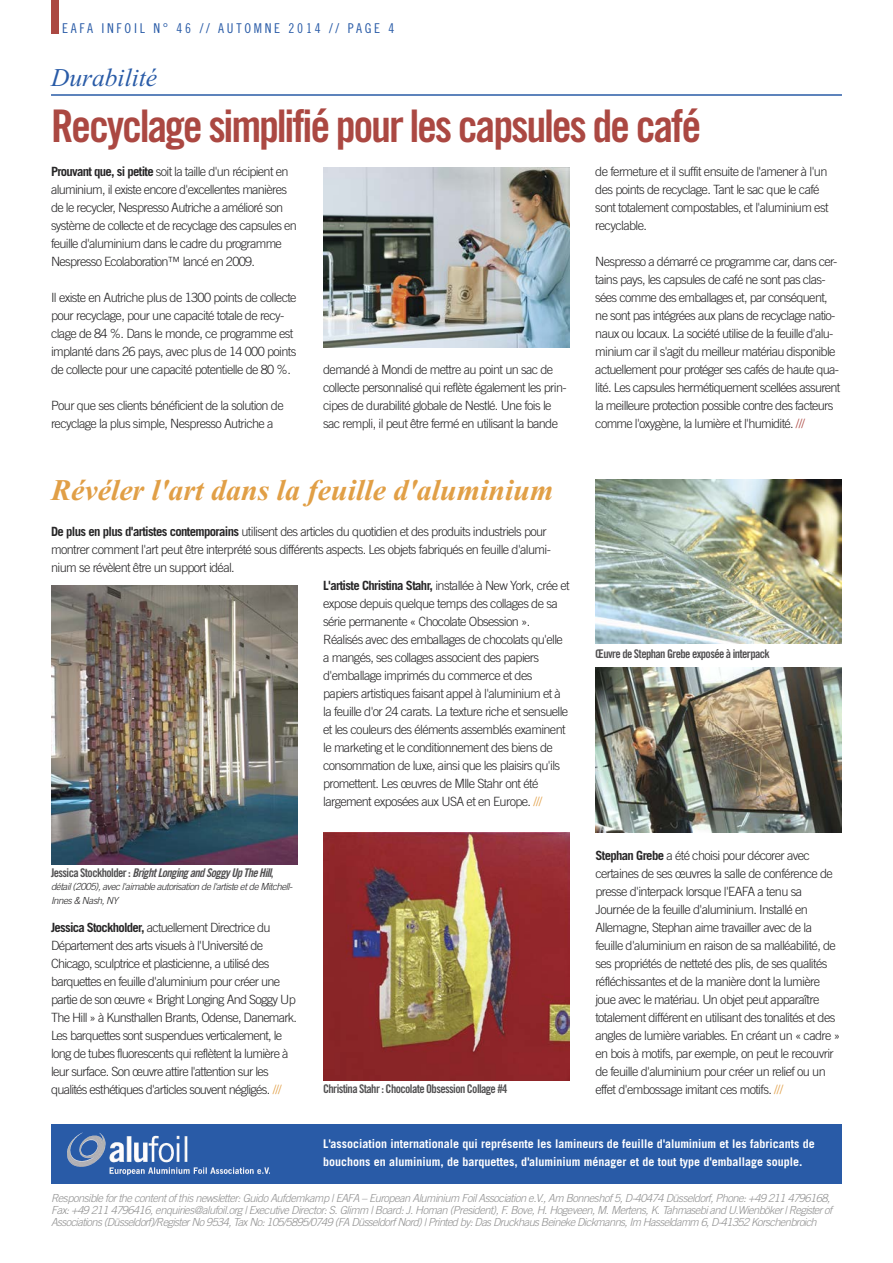
<style>
.page{position:relative;width:893px;height:1263px;background:#fff}
.page>*{position:absolute;margin:0;border:0;box-sizing:border-box;transform-origin:0 0}
.t1{font:45px "Trade Gothic Bold Cond Twenty";letter-spacing:-.05em;color:#ab4842}
.t2{font:italic 700 30px "Times New Roman";color:#e19f46}
.t3{font:italic 25.5px "Times New Roman";color:#295ba7}
.t4{font:13.5px "Trade Gothic Cond Eighteen";letter-spacing:.2em;color:#295ba7}
.t5{font:300 12.75px/18px "Trade Gothic";letter-spacing:-.05em;color:#272627}
.t6{font:700 12px/18px "Trade Gothic";color:#fff}
.t7{font:12px "Trade Gothic Bold Cond Twenty";letter-spacing:-.05em;color:#525152}
.t8{font:12px "Trade Gothic Bold Cond Twenty Obl";letter-spacing:-.045em;color:#525152}
.t9{font:italic 300 11.1px/12px "Trade Gothic";letter-spacing:-.05em;color:#939393}
.t10{font:italic 300 9.75px/13.5px "Trade Gothic";letter-spacing:-.045em;color:#272627}
.s1{font-weight:700}
.s2{font-family:"Trade Gothic Bold Cond Twenty"}
.s3{color:#e19f46}
.s4{color:#ab4842}
</style>
<div class="page">
<div style="left:51px;top:1124px;width:791px;height:60px;background:#295ba7"></div>
<div style="left:51px;top:0;width:7px;height:34px;background:#ab4842"></div>
<hr style="left:51px;top:94px;width:791px;height:2px;background:#295ba7">
<img style="left:67px;top:1133px;width:194px;height:41px">
<img style="left:595px;top:479px;width:247px;height:165px">
<img style="left:323px;top:168px;width:247px;height:179px">
<img style="left:51px;top:585px;width:247px;height:279px">
<img style="left:595px;top:668px;width:247px;height:164px">
<img style="left:323px;top:832px;width:247px;height:248px">
<p class="t4" style="left:62px;top:23px;width:334px">EAFA INFOIL N° 46 // AUTOMNE 2014 // PAGE 4</p>
<h3 class="t3" style="left:51px;top:62px;width:108px">Durabilité</h3>
<h1 class="t1" style="left:51px;top:110px;width:652px">Recyclage simplifié pour les capsules de café</h1>
<p class="t5" style="left:51px;top:164px;width:247px"><span class="s1">Prouvant que, si petite</span> soit la taille d'un récipient en aluminium, il existe encore d'excellentes manières de le recycler, Nespresso Autriche a amélioré son système de collecte et de recyclage des capsules en feuille d'aluminium dans le cadre du programme Nespresso Ecolaboration™ lancé en 2009.</p>
<p class="t5" style="left:51px;top:290px;width:247px">Il existe en Autriche plus de 1300 points de collecte pour recyclage, pour une capacité totale de recy&shy;clage de 84 %. Dans le monde, ce programme est implanté dans 26 pays, avec plus de 14 000 points de collecte pour une capacité potentielle de 80 %.</p>
<p class="t5" style="left:51px;top:398px;width:234px">Pour que ses clients bénéficient de la solution de recyclage la plus simple, Nespresso Autriche a</p>
<p class="t5" style="left:323px;top:362px;width:245px">demandé à Mondi de mettre au point un sac de collecte personnalisé qui reflète également les prin&shy;cipes de durabilité globale de Nestlé. Une fois le sac rempli, il peut être fermé en utilisant la bande</p>
<h2 class="t2" style="left:51px;top:472px;width:504px">Révéler l'art dans la feuille d'aluminium</h2>
<p class="t5" style="left:51px;top:524px;width:501px"><span class="s1">De plus en plus d'artistes contemporains</span> utilisent des articles du quotidien et des produits industriels pour montrer comment l'art peut être interprété sous différents aspects. Les objets fabriqués en feuille d'alumi&shy;nium se révèlent être un support idéal.</p>
<p class="t8" style="left:51px;top:868px;width:224px"><span class="s2">Jessica Stockholder :</span> Bright Longing and Soggy Up The Hill<span class="s2">,</span></p>
<p class="t10" style="left:51px;top:881px;width:242px">détail (2005), avec l'aimable autorisation de l'artiste et de Mitchell-<br>Innes &amp; Nash, NY</p>
<p class="t5" style="left:51px;top:920px;width:248px"><span class="s1">Jessica Stockholder,</span> actuellement Directrice du Département des arts visuels à l'Université de Chicago, sculptrice et plasticienne, a utilisé des barquettes en feuille d'aluminium pour créer une partie de son œuvre « Bright Longing And Soggy Up The Hill » à Kunsthallen Brants, Odense, Danemark.<br>Les barquettes sont suspendues verticalement, le long de tubes fluorescents qui reflètent la lumière à leur surface. Son œuvre attire l'attention sur les qualités esthétiques d'articles souvent négligés. <span class="s3">///</span></p>
<p class="t5" style="left:323px;top:578px;width:248px"><span class="s1">L'artiste Christina Stahr,</span> installée à New York, crée et expose depuis quelque temps des collages de sa série permanente « Chocolate Obsession ».<br>Réalisés avec des emballages de chocolats qu'elle a mangés, ses collages associent des papiers d'emballage imprimés du commerce et des papiers artistiques faisant appel à l'aluminium et à la feuille d'or 24 carats. La texture riche et sensuelle et les couleurs des éléments assemblés examinent le marketing et le conditionnement des biens de consommation de luxe, ainsi que les plaisirs qu'ils promettent. Les œuvres de Mlle Stahr ont été largement exposées aux USA et en Europe. <span class="s3">///</span></p>
<p class="t7" style="left:323px;top:1084px;width:186px">Christina Stahr : Chocolate Obsession Collage #4</p>
<p class="t5" style="left:595px;top:164px;width:235px">de fermeture et il suffit ensuite de l'amener à l'un des points de recyclage. Tant le sac que le café sont totalement compostables, et l'aluminium est recyclable.</p>
<p class="t5" style="left:595px;top:254px;width:247px">Nespresso a démarré ce programme car, dans cer&shy;tains pays, les capsules de café ne sont pas clas&shy;sées comme des emballages et, par conséquent, ne sont pas intégrées aux plans de recyclage natio&shy;naux ou locaux. La société utilise de la feuille d'alu&shy;minium car il s'agit du meilleur matériau disponible actuellement pour protéger ses cafés de haute qua&shy;lité. Les capsules hermétiquement scellées assurent la meilleure protection possible contre des facteurs comme l'oxygène, la lumière et l'humidité. <span class="s4">///</span></p>
<p class="t7" style="left:595px;top:649px;width:176px">Œuvre de Stephan Grebe exposée à interpack</p>
<p class="t5" style="left:595px;top:848px;width:246px"><span class="s1">Stephan Grebe</span> a été choisi pour décorer avec certaines de ses œuvres la salle de conférence de presse d'interpack lorsque l'EAFA a tenu sa Journée de la feuille d'aluminium. Installé en Allemagne, Stephan aime travailler avec de la feuille d'aluminium en raison de sa malléabilité, de ses propriétés de netteté des plis, de ses qualités réfléchissantes et de la manière dont la lumière joue avec le matériau. Un objet peut apparaître totalement différent en utilisant des tonalités et des angles de lumière variables. En créant un « cadre » en bois à motifs, par exemple, on peut le recouvrir de feuille d'aluminium pour créer un relief ou un effet d'embossage imitant ces motifs. <span class="s3">///</span></p>
<p class="t6" style="left:323px;top:1136px;width:493px">L'association internationale qui représente les lamineurs de feuille d'aluminium et les fabricants de bouchons en aluminium, de barquettes, d'aluminium ménager et de tout type d'emballage souple.</p>
<p class="t9" style="left:51px;top:1193px;width:783px">Responsible for the content of this newsletter: Guido Aufdemkamp | EAFA – European Aluminium Foil Association e.V., Am Bonneshof 5, D-40474 Düsseldorf, Phone: +49 211 4796168,<br>Fax: +49 211 4796416, enquiries@alufoil.org | Executive Director: S. Glimm | Board: J. Homan (President), F. Bove, H. Hogeveen, M. Mertens, K. Tahmasebi and U.Wienböker | Register of<br>Associations (Düsseldorf)/Register No 9534, Tax No: 105/5895/0749 (FA Düsseldorf Nord) | Printed by: Das Druckhaus Beineke Dickmanns, Im Hasseldamm 6, D-41352 Korschenbroich</p>
</div>
